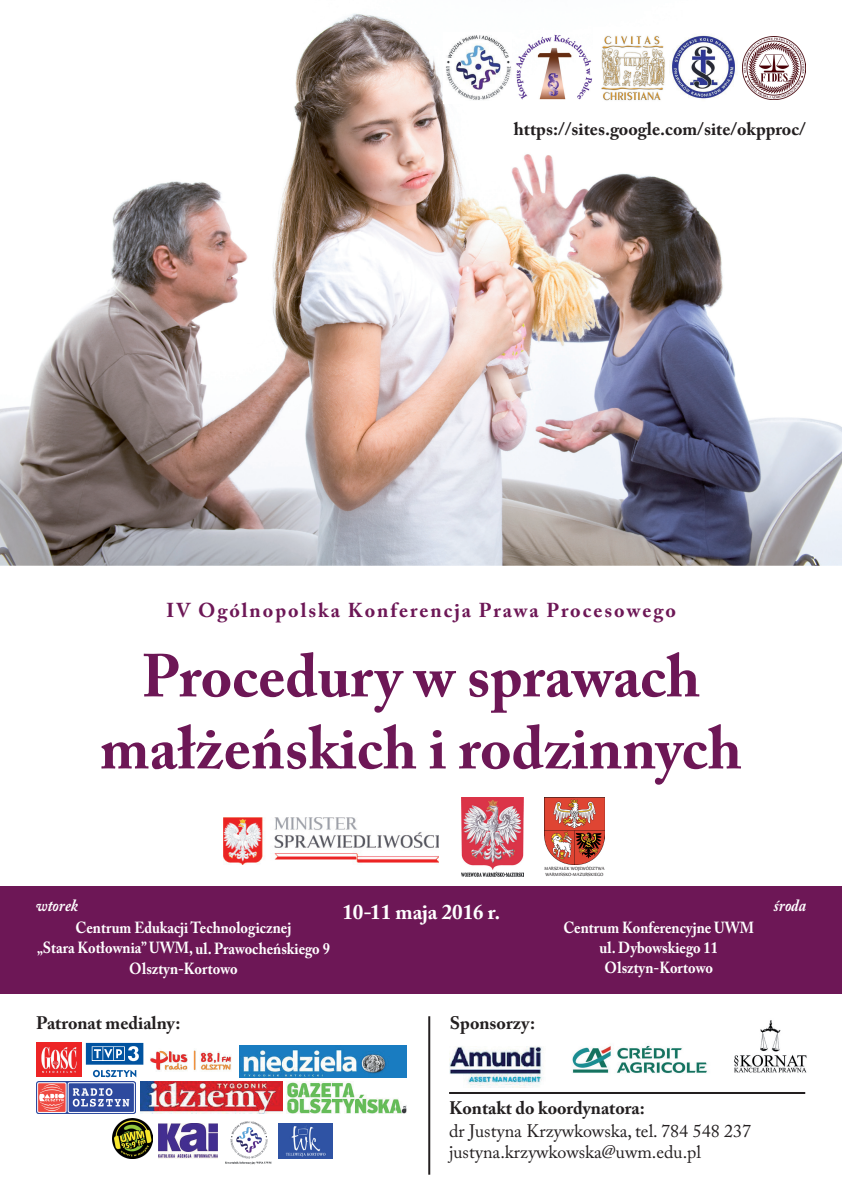
<style>
.page{position:relative;width:842px;height:1191px;background:#fff}
.page>*{position:absolute;margin:0;border:0;box-sizing:border-box;transform-origin:0 0}
.t1{font:700 60px/72px "Adobe Caslon Pro";color:#6d1756;text-align:center}
.t2{font:700 21px "Adobe Caslon Pro";color:#fff}
.t3{font:700 20px "Adobe Caslon Pro";letter-spacing:.1em;color:#6d1756}
.t4{font:700 18px "Adobe Caslon Pro";color:#231f20}
.t5{font:18px/21px "Adobe Caslon Pro";color:#231f20}
.t6{font:italic 700 17px "Adobe Caslon Pro";color:#fff;scale:.9 1}
.t7{font:700 16px/20px "Adobe Caslon Pro";color:#fff;text-align:center;scale:.9 1}
.t8{font:5.5px/6px "Nyala";letter-spacing:.03em;color:#231f20;scale:.9 1}
</style>
<div class="page">
<img style="left:0;top:13px;width:842px;height:553px">
<div style="left:0;top:885px;width:842px;height:108px;background:#6d1756"></div>
<hr style="left:428px;top:1016px;width:2px;height:158px;background:#231f20">
<img style="left:593px;top:27px;width:76px;height:78px">
<img style="left:670px;top:30px;width:68px;height:78px">
<img style="left:742px;top:36px;width:64px;height:64px">
<img style="left:223px;top:817px;width:216px;height:47px">
<img style="left:443px;top:32px;width:68px;height:71px">
<img style="left:462px;top:797px;width:61px;height:79px">
<img style="left:544px;top:797px;width:60px;height:67px">
<img style="left:449px;top:1046px;width:94px;height:41px">
<img style="left:572px;top:1045px;width:136px;height:29px">
<img style="left:734px;top:1020px;width:73px;height:53px">
<hr style="left:449px;top:1092px;width:356px;height:2px;background:#231f20">
<img style="left:515px;top:34px;width:77px;height:65px">
<img style="left:36px;top:1042px;width:46px;height:34px">
<img style="left:150px;top:1050px;width:82px;height:21px">
<img style="left:239px;top:1045px;width:167px;height:32px">
<img style="left:36px;top:1081px;width:100px;height:32px">
<img style="left:141px;top:1081px;width:141px;height:32px">
<img style="left:286px;top:1081px;width:120px;height:32px">
<img style="left:158px;top:1123px;width:60px;height:35px">
<img style="left:113px;top:1118px;width:39px;height:40px">
<img style="left:225px;top:1121px;width:47px;height:44px">
<img style="left:278px;top:1123px;width:54px;height:35px">
<svg style="left:93px;top:1070px;width:43px;height:7px"></svg>
<svg style="left:86px;top:1043px;width:57px;height:21px"></svg>
<p class="t4" style="left:514px;top:119px;width:294px">https://sites.google.com/site/okpproc/</p>
<p class="t3" style="left:166px;top:598px;width:511px">IV Ogólnopolska Konferencja Prawa Procesowego</p>
<h1 class="t1" style="left:100px;top:639px;width:643px">Procedury w sprawach małżeńskich i rodzinnych</h1>
<p class="t8" style="left:544px;top:865px;width:68px">MARSZAŁEK WOJEWÓDZTWA<br>WARMIŃSKO-MAZURSKIEGO</p>
<p class="t6" style="left:36px;top:895px;width:48px">wtorek</p>
<p class="t6" style="left:774px;top:895px;width:37px">środa</p>
<h2 class="t2" style="left:342px;top:899px;width:159px">10-11 maja 2016 r.</h2>
<p class="t7" style="left:37px;top:917px;width:327px;line-height:20.5px">Centrum Edukacji Technologicznej<br>„Stara Kotłownia” UWM, ul. Prawocheńskiego 9<br>Olsztyn-Kortowo</p>
<p class="t7" style="left:563px;top:917px;width:213px">Centrum Konferencyjne UWM ul. Dybowskiego 11<br>Olsztyn-Kortowo</p>
<p class="t4" style="left:36px;top:1012px;width:146px">Patronat medialny:</p>
<p class="t4" style="left:450px;top:1012px;width:87px">Sponsorzy:</p>
<p class="t4" style="left:449px;top:1096px;width:197px">Kontakt do koordynatora:</p>
<p class="t5" style="left:449px;top:1120px;width:304px">dr Justyna Krzywkowska, tel. 784 548 237 justyna.krzywkowska@uwm.edu.pl</p>
</div>
